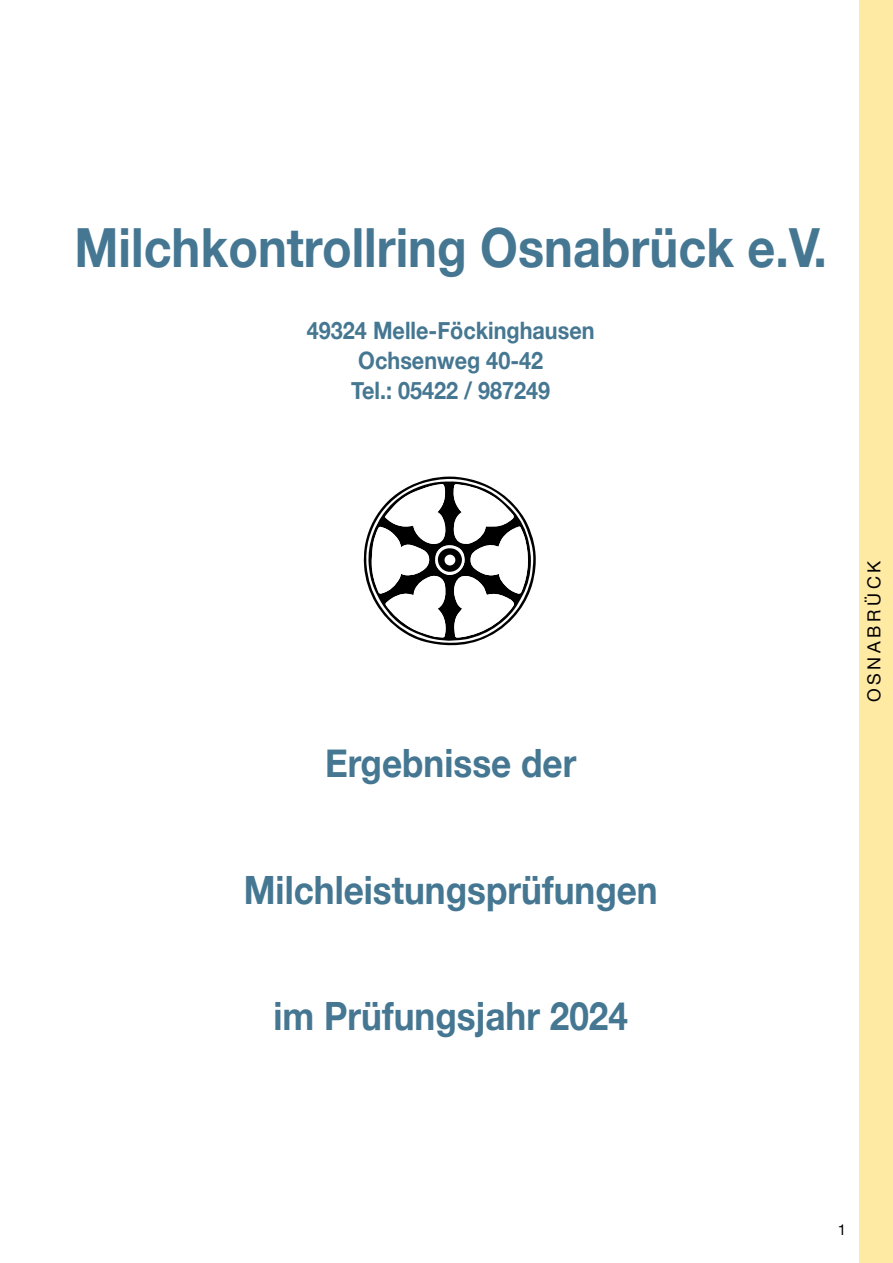
<style>
.page{position:relative;width:893px;height:1263px;background:#fff}
.page>*{position:absolute;margin:0;border:0;box-sizing:border-box;transform-origin:0 0}
.t1{font:700 54px "Helvetica Neue";color:#457792;scale:.9 1}
.t2{font:700 39px "Helvetica Neue";color:#457792;scale:.9 1}
.t3{font:700 24px/30px "Helvetica Neue";color:#457792;text-align:center;scale:.9 1}
.t4{font:18px "Helvetica Neue";letter-spacing:.2em;color:#000}
.t5{font:15px "Helvetica Neue";color:#000}
</style>
<div class="page">
<div style="left:859px;top:0;width:34px;height:1263px;background:#ffeaa4"></div>
<svg style="left:364px;top:477px;width:172px;height:169px"></svg>
<div style="left:438px;top:548px;width:24px;height:24px;background:#000;border-radius:50%"></div>
<div style="left:444px;top:555px;width:11px;height:10px;background:#fff;border-radius:50%"></div>
<h1 class="t1" style="left:75px;top:206px;width:837px">Milchkontrollring Osnabrück e.V.</h1>
<p class="t3" style="left:307px;top:316px;width:321px">49324 Melle-Föckinghausen<br>Ochsenweg 40-42<br>Tel.: 05422 / 987249</p>
<h2 class="t2" style="left:325px;top:733px;width:281px">Ergebnisse der</h2>
<h2 class="t2" style="left:244px;top:859px;width:461px">Milchleistungsprüfungen</h2>
<h2 class="t2" style="left:274px;top:985px;width:395px">im Prüfungsjahr 2024</h2>
<p class="t4" style="left:861px;top:702px;width:143px;rotate:-90deg">OSNABRÜCK</p>
<p class="t5" style="left:838px;top:1218px;width:10px">1</p>
</div>
